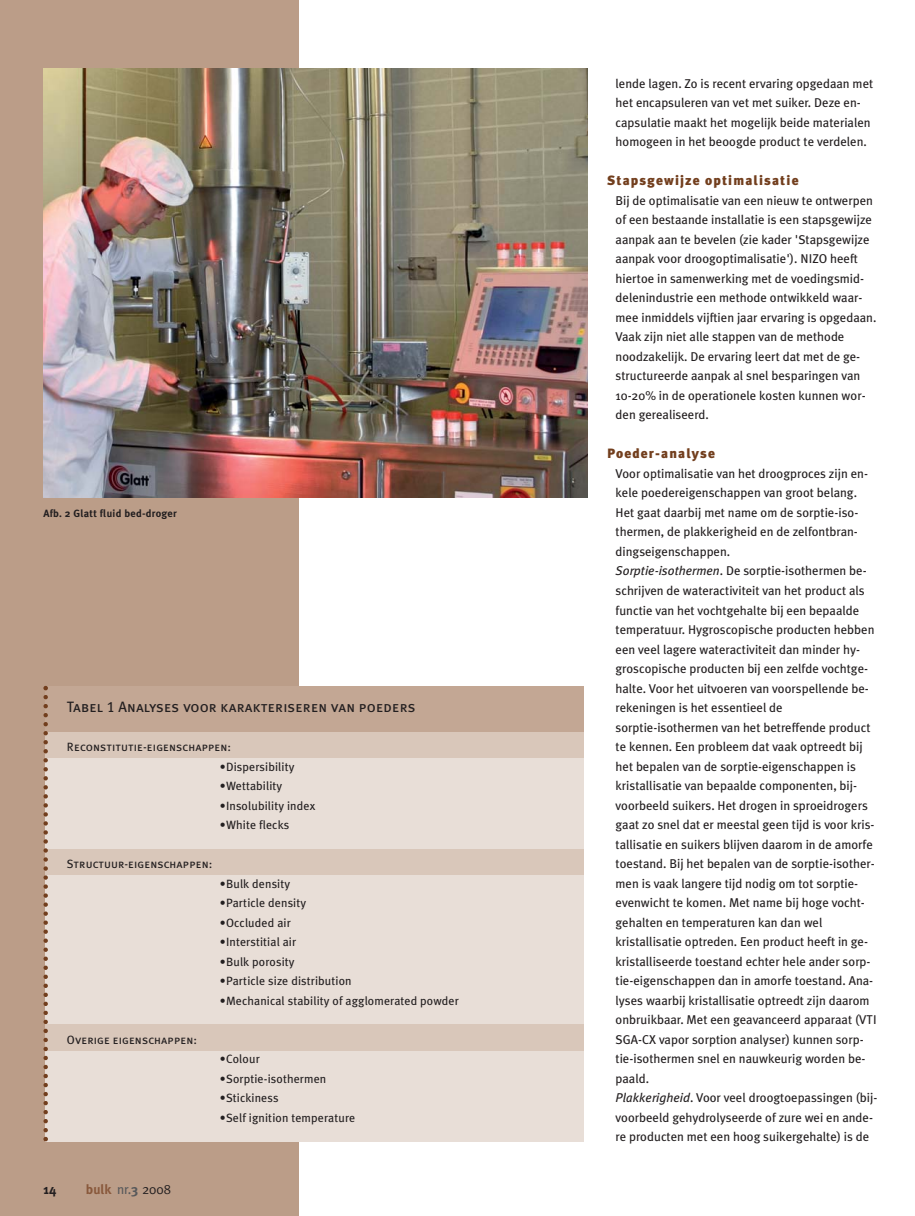
<style>
.page{position:relative;width:915px;height:1216px;background:#fff}
.page>*{position:absolute;margin:0;border:0;box-sizing:border-box;transform-origin:0 0}
.t1{font:15px "Meta Plus Book Caps";letter-spacing:.01em;color:#231f20}
.t2{font:900 13.5px "Meta Plus";letter-spacing:.085em;color:#723e1d}
.t3{font:700 13.5px "Meta Plus";color:#89593c}
.t4{font:700 13.5px "Meta Plus";color:#231f20}
.t5{font:12.75px/19.5px "Meta Plus";color:#231f20}
.t6{font:12px "Meta Plus";letter-spacing:.01em;color:#231f20}
.t7{font:12px "Meta Plus Book Caps";letter-spacing:.01em;color:#231f20}
.t8{font:700 10.5px "Meta Plus";letter-spacing:.025em;color:#231f20}
.s1{font-weight:400;color:#58595b}
.s2{color:#58595b}
.s3{font-family:"Meta Plus Normal";font-weight:400;color:#231f20}
.s4{font-style:italic}
</style>
<div class="page">
<div style="left:0;top:0;width:298px;height:1215px;background:#bb9d88"></div>
<div style="left:46px;top:686px;width:538px;height:45px;background:#c3a794"></div>
<div style="left:46px;top:731px;width:538px;height:27px;background:#d9c7ba"></div>
<div style="left:46px;top:758px;width:538px;height:90px;background:#e8ded7"></div>
<div style="left:46px;top:848px;width:538px;height:27px;background:#d9c7ba"></div>
<div style="left:46px;top:875px;width:538px;height:149px;background:#e8ded7"></div>
<div style="left:46px;top:1024px;width:538px;height:27px;background:#d9c7ba"></div>
<div style="left:46px;top:1051px;width:538px;height:90px;background:#e8ded7"></div>
<svg style="left:43px;top:686px;width:5px;height:455px"></svg>
<img style="left:43px;top:68px;width:545px;height:429px">
<p class="t8" style="left:43px;top:509px;width:135px">Afb. 2 Glatt fluid bed-droger</p>
<p class="t1" style="left:67px;top:698px;width:350px">Tabel 1 Analyses voor karakteriseren van poeders</p>
<p class="t7" style="left:67px;top:740px;width:166px">Reconstitutie-eigenschappen:</p>
<p class="t6" style="left:220px;top:761px;width:76px">•Dispersibility</p>
<p class="t6" style="left:220px;top:781px;width:64px">•Wettability</p>
<p class="t6" style="left:220px;top:800px;width:97px">•Insolubility index</p>
<p class="t6" style="left:220px;top:820px;width:71px">•White flecks</p>
<p class="t7" style="left:67px;top:857px;width:147px">Structuur-eigenschappen:</p>
<p class="t6" style="left:220px;top:878px;width:72px">•Bulk density</p>
<p class="t6" style="left:220px;top:898px;width:88px">•Particle density</p>
<p class="t6" style="left:220px;top:917px;width:72px">•Occluded air</p>
<p class="t6" style="left:220px;top:937px;width:78px">•Interstitial air</p>
<p class="t6" style="left:220px;top:956px;width:76px">•Bulk porosity</p>
<p class="t6" style="left:220px;top:976px;width:133px">•Particle size distribution</p>
<p class="t6" style="left:220px;top:995px;width:240px">•Mechanical stability of agglomerated powder</p>
<p class="t7" style="left:67px;top:1032px;width:132px">Overige eigenschappen:</p>
<p class="t6" style="left:220px;top:1054px;width:42px">•Colour</p>
<p class="t6" style="left:220px;top:1073px;width:108px">•Sorptie-isothermen</p>
<p class="t6" style="left:220px;top:1093px;width:60px">•Stickiness</p>
<p class="t6" style="left:220px;top:1112px;width:137px">•Self ignition temperature</p>
<p class="t4" style="left:43px;top:1183px;width:15px">14</p>
<p class="t3" style="left:86px;top:1183px;width:86px">bulk <span class="s1">nr.</span><span class="s2">3</span> <span class="s3">2008</span></p>
<p class="t5" style="left:615px;top:74px;width:259px">lende lagen. Zo is recent ervaring opgedaan met het encapsuleren van vet met suiker. Deze en&shy;capsulatie maakt het mogelijk beide materialen homogeen in het beoogde product te verdelen.</p>
<p class="t2" style="left:607px;top:175px;width:193px">Stapsgewijze optimalisatie</p>
<p class="t5" style="left:615px;top:191px;width:262px">Bij de optimalisatie van een nieuw te ontwerpen of een bestaande installatie is een stapsgewijze aanpak aan te bevelen (zie kader 'Stapsgewijze aanpak voor droogoptimalisatie'). NIZO heeft hiertoe in samenwerking met de voedingsmid&shy;delenindustrie een methode ontwikkeld waar&shy;mee inmiddels vijftien jaar ervaring is opgedaan.<br>Vaak zijn niet alle stappen van de methode noodzakelijk. De ervaring leert dat met de ge&shy;structureerde aanpak al snel besparingen van 10-20% in de operationele kosten kunnen wor&shy;den gerealiseerd.</p>
<p class="t2" style="left:607px;top:448px;width:109px">Poeder-analyse</p>
<p class="t5" style="left:615px;top:464px;width:263px">Voor optimalisatie van het droogproces zijn en&shy;kele poedereigenschappen van groot belang.<br>Het gaat daarbij met name om de sorptie-iso&shy;thermen, de plakkerigheid en de zelfontbran&shy;dingseigenschappen.<br><span class="s4">Sorptie-isothermen</span>. De sorptie-isothermen be&shy;schrijven de wateractiviteit van het product als functie van het vochtgehalte bij een bepaalde temperatuur. Hygroscopische producten hebben een veel lagere wateractiviteit dan minder hy&shy;groscopische producten bij een zelfde vochtge&shy;halte. Voor het uitvoeren van voorspellende be&shy;rekeningen is het essentieel de sorptie-isothermen van het betreffende product te kennen. Een probleem dat vaak optreedt bij het bepalen van de sorptie-eigenschappen is kristallisatie van bepaalde componenten, bij&shy;voorbeeld suikers. Het drogen in sproeidrogers gaat zo snel dat er meestal geen tijd is voor kris&shy;tallisatie en suikers blijven daarom in de amorfe toestand. Bij het bepalen van de sorptie-isother&shy;men is vaak langere tijd nodig om tot sorptie&shy;evenwicht te komen. Met name bij hoge vocht&shy;gehalten en temperaturen kan dan wel kristallisatie optreden. Een product heeft in ge&shy;kristalliseerde toestand echter hele ander sorp&shy;tie-eigenschappen dan in amorfe toestand. Ana&shy;lyses waarbij kristallisatie optreedt zijn daarom onbruikbaar. Met een geavanceerd apparaat (VTI SGA-CX vapor sorption analyser) kunnen sorp&shy;tie-isothermen snel en nauwkeurig worden be&shy;paald.<br><span class="s4">Plakkerigheid</span>. Voor veel droogtoepassingen (bij&shy;voorbeeld gehydrolyseerde of zure wei en ande&shy;re producten met een hoog suikergehalte) is de</p>
</div>
